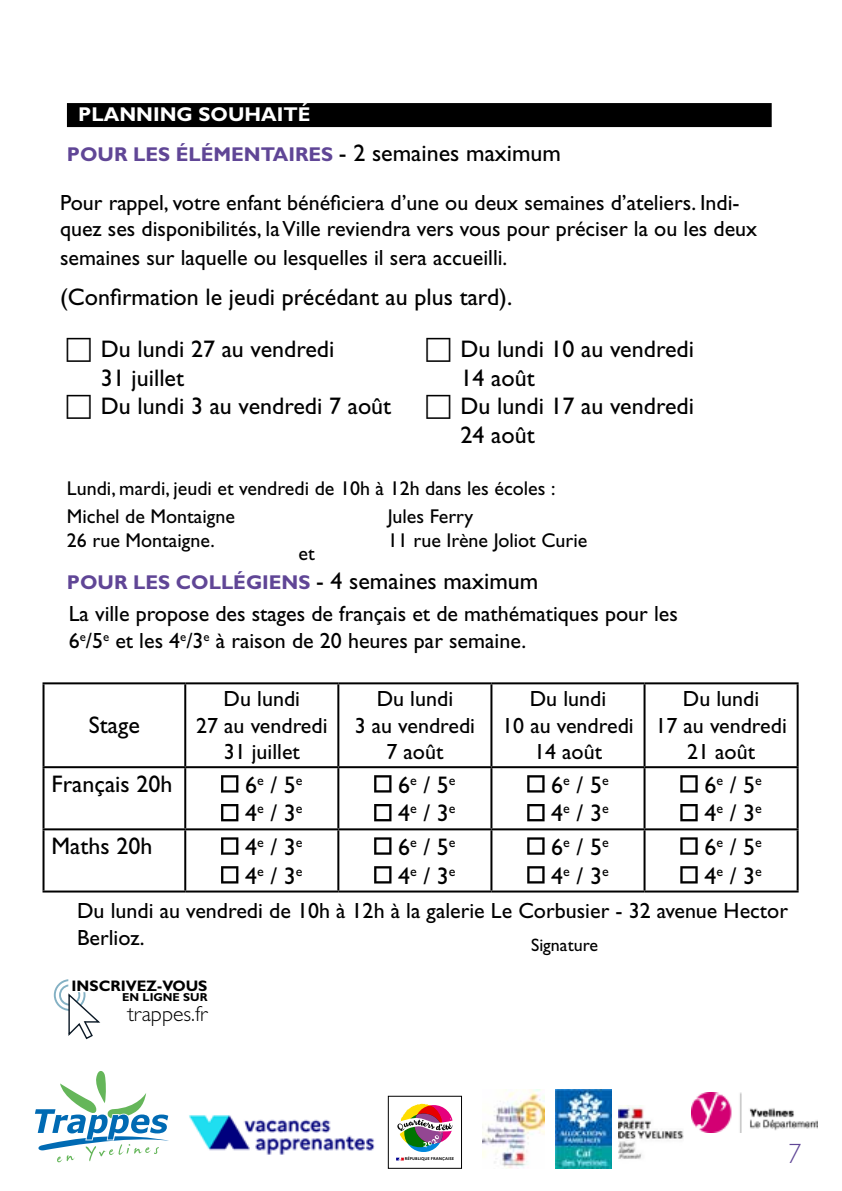
<style>
.page{position:relative;width:842px;height:1191px;background:#fff}
.page>*{position:absolute;margin:0;border:0;box-sizing:border-box;transform-origin:0 0}
.t1{font:italic 300 28px "Gill Sans Std";color:#604696}
.t2{font:24px/28.8px "Gill Sans Std";color:#000}
.t3{font:22px/26.4px "Gill Sans Std";color:#000;text-align:center}
.t4{font:300 21.8px "Gill Sans Std";color:#000}
.t5{font:20px/24px "Gill Sans Std";color:#000}
.t6{font:700 20px "Gill Sans Std";color:#604696}
.t7{font:700 20px "Gill Sans Std";color:#fff}
.t8{font:18px "Gill Sans Std";color:#000}
.t9{font:700 15.2px "Gill Sans Std";color:#000}
.t10{font:700 11.6px "Gill Sans Std";color:#000}
.t11{font:700 4px "Marianne";color:#000}
.s1{font-weight:400;font-size:24px;color:#000}
</style>
<div class="page">
<svg style="left:54px;top:979px;width:47px;height:61px"></svg>
<hr style="left:43px;top:682px;width:142px;height:2px;background:#000">
<hr style="left:43px;top:684px;width:2px;height:82px;background:#000">
<hr style="left:185px;top:682px;width:153px;height:2px;background:#000">
<hr style="left:184px;top:684px;width:2px;height:82px;background:#000">
<hr style="left:338px;top:682px;width:153px;height:2px;background:#000">
<hr style="left:337px;top:684px;width:2px;height:82px;background:#000">
<hr style="left:491px;top:682px;width:153px;height:2px;background:#000">
<hr style="left:490px;top:684px;width:2px;height:82px;background:#000">
<hr style="left:644px;top:682px;width:155px;height:2px;background:#000">
<hr style="left:643px;top:684px;width:2px;height:82px;background:#000">
<hr style="left:797px;top:684px;width:2px;height:82px;background:#000">
<hr style="left:43px;top:766px;width:142px;height:2px;background:#000">
<hr style="left:43px;top:768px;width:2px;height:60px;background:#000">
<hr style="left:185px;top:766px;width:153px;height:2px;background:#000">
<hr style="left:184px;top:768px;width:2px;height:60px;background:#000">
<hr style="left:338px;top:766px;width:153px;height:2px;background:#000">
<hr style="left:337px;top:768px;width:2px;height:60px;background:#000">
<hr style="left:491px;top:766px;width:153px;height:2px;background:#000">
<hr style="left:490px;top:768px;width:2px;height:60px;background:#000">
<hr style="left:644px;top:766px;width:155px;height:2px;background:#000">
<hr style="left:643px;top:768px;width:2px;height:60px;background:#000">
<hr style="left:797px;top:768px;width:2px;height:60px;background:#000">
<hr style="left:43px;top:828px;width:142px;height:2px;background:#000">
<hr style="left:43px;top:830px;width:2px;height:60px;background:#000">
<hr style="left:185px;top:828px;width:153px;height:2px;background:#000">
<hr style="left:184px;top:830px;width:2px;height:60px;background:#000">
<hr style="left:338px;top:828px;width:153px;height:2px;background:#000">
<hr style="left:337px;top:830px;width:2px;height:60px;background:#000">
<hr style="left:491px;top:828px;width:153px;height:2px;background:#000">
<hr style="left:490px;top:830px;width:2px;height:60px;background:#000">
<hr style="left:644px;top:828px;width:155px;height:2px;background:#000">
<hr style="left:643px;top:830px;width:2px;height:60px;background:#000">
<hr style="left:797px;top:830px;width:2px;height:60px;background:#000">
<hr style="left:43px;top:890px;width:142px;height:2px;background:#000">
<hr style="left:185px;top:890px;width:153px;height:2px;background:#000">
<hr style="left:338px;top:890px;width:153px;height:2px;background:#000">
<hr style="left:491px;top:890px;width:153px;height:2px;background:#000">
<hr style="left:644px;top:890px;width:155px;height:2px;background:#000">
<svg style="left:221px;top:775px;width:17px;height:17px"></svg>
<svg style="left:221px;top:804px;width:17px;height:17px"></svg>
<svg style="left:374px;top:775px;width:17px;height:17px"></svg>
<svg style="left:374px;top:804px;width:17px;height:17px"></svg>
<svg style="left:527px;top:775px;width:18px;height:17px"></svg>
<svg style="left:527px;top:804px;width:18px;height:17px"></svg>
<svg style="left:680px;top:775px;width:18px;height:17px"></svg>
<svg style="left:680px;top:804px;width:18px;height:17px"></svg>
<svg style="left:221px;top:837px;width:17px;height:17px"></svg>
<svg style="left:221px;top:866px;width:17px;height:17px"></svg>
<svg style="left:374px;top:837px;width:17px;height:17px"></svg>
<svg style="left:374px;top:866px;width:17px;height:17px"></svg>
<svg style="left:527px;top:837px;width:18px;height:17px"></svg>
<svg style="left:527px;top:866px;width:18px;height:17px"></svg>
<svg style="left:680px;top:837px;width:18px;height:17px"></svg>
<svg style="left:680px;top:866px;width:18px;height:17px"></svg>
<div style="left:67px;top:103px;width:705px;height:24px;background:#000"></div>
<img style="left:556px;top:1089px;width:56px;height:79px">
<img style="left:691px;top:1092px;width:126px;height:40px">
<svg style="left:482px;top:1096px;width:63px;height:62px"></svg>
<img style="left:483px;top:1089px;width:61px;height:79px">
<img style="left:189px;top:1115px;width:186px;height:40px">
<svg style="left:396px;top:1157px;width:8px;height:3px"></svg>
<div style="left:388px;top:1096px;width:74px;height:72px;border:1px solid #000"></div>
<img style="left:404px;top:1103px;width:24px;height:10px">
<img style="left:414px;top:1105px;width:35px;height:8px">
<img style="left:410px;top:1147px;width:27px;height:5px">
<svg style="left:397px;top:1113px;width:56px;height:34px"></svg>
<svg style="left:35px;top:1071px;width:134px;height:92px"></svg>
<img style="left:618px;top:1105px;width:66px;height:54px">
<p class="t7" style="left:78px;top:103px;width:234px">PLANNING SOUHAITÉ</p>
<p class="t6" style="left:67px;top:142px;width:495px">POUR LES ÉLÉMENTAIRES <span class="s1">- 2 semaines maximum</span></p>
<p class="t3" style="left:60px;top:189px;width:699px;text-align:left">Pour rappel, votre enfant bénéficiera d’une ou deux semaines d’ateliers. Indi&shy;quez ses disponibilités, la Ville reviendra vers vous pour préciser la ou les deux</p>
<p class="t3" style="left:60px;top:244px;width:449px">semaines sur laquelle ou lesquelles il sera accueilli.</p>
<p class="t2" style="left:60px;top:282px;width:454px">(Confirmation le jeudi précédant au plus tard).</p>
<p class="t2" style="left:101px;top:334px;width:292px">Du lundi 27 au vendredi<br>31 juillet<br>Du lundi 3 au vendredi 7 août</p>
<p class="t2" style="left:460px;top:334px;width:235px">Du lundi 10 au vendredi<br>14 août<br>Du lundi 17 au vendredi<br>24 août</p>
<p class="t5" style="left:67px;top:477px;width:490px">Lundi, mardi, jeudi et vendredi de 10h à 12h dans les écoles :</p>
<p class="t5" style="left:67px;top:504px;width:169px">Michel de Montaigne<br>26 rue Montaigne.</p>
<p class="t5" style="left:388px;top:504px;width:201px">Jules Ferry<br>11 rue Irène Joliot Curie</p>
<p class="t5" style="left:299px;top:542px;width:18px">et</p>
<p class="t6" style="left:67px;top:570px;width:473px">POUR LES COLLÉGIENS <span class="s1">- 4 semaines maximum</span></p>
<p class="t3" style="left:69px;top:601px;width:611px;text-align:left">La ville propose des stages de français et de mathématiques pour les<br>6<sup>e</sup>/5<sup>e</sup> et les 4<sup>e</sup>/3<sup>e</sup> à raison de 20 heures par semaine.</p>
<p class="t2" style="left:89px;top:711px;width:52px">Stage</p>
<p class="t3" style="left:196px;top:686px;width:133px">Du lundi<br>27 au vendredi<br>31 juillet</p>
<p class="t3" style="left:355px;top:686px;width:122px">Du lundi<br>3 au vendredi<br>7 août</p>
<p class="t3" style="left:502px;top:686px;width:133px">Du lundi<br>10 au vendredi<br>14 août</p>
<p class="t3" style="left:655px;top:686px;width:133px">Du lundi<br>17 au vendredi<br>21 août</p>
<p class="t2" style="left:52px;top:769px;width:122px">Français 20h</p>
<p class="t2" style="left:245px;top:770px;width:59px">6<sup>e</sup> / 5<sup>e<br></sup>4<sup>e</sup> / 3<sup>e</sup></p>
<p class="t2" style="left:398px;top:770px;width:59px">6<sup>e</sup> / 5<sup>e<br></sup>4<sup>e</sup> / 3<sup>e</sup></p>
<p class="t2" style="left:551px;top:770px;width:59px">6<sup>e</sup> / 5<sup>e<br></sup>4<sup>e</sup> / 3<sup>e</sup></p>
<p class="t2" style="left:704px;top:770px;width:59px">6<sup>e</sup> / 5<sup>e<br></sup>4<sup>e</sup> / 3<sup>e</sup></p>
<p class="t2" style="left:52px;top:831px;width:102px">Maths 20h</p>
<p class="t2" style="left:245px;top:832px;width:59px">4<sup>e</sup> / 3<sup>e<br></sup>4<sup>e</sup> / 3<sup>e</sup></p>
<p class="t2" style="left:398px;top:832px;width:59px">6<sup>e</sup> / 5<sup>e<br></sup>4<sup>e</sup> / 3<sup>e</sup></p>
<p class="t2" style="left:551px;top:832px;width:59px">6<sup>e</sup> / 5<sup>e<br></sup>4<sup>e</sup> / 3<sup>e</sup></p>
<p class="t2" style="left:704px;top:832px;width:59px">6<sup>e</sup> / 5<sup>e<br></sup>4<sup>e</sup> / 3<sup>e</sup></p>
<p class="t3" style="left:77px;top:898px;width:712px;text-align:left">Du lundi au vendredi de 10h à 12h à la galerie Le Corbusier - 32 avenue Hector<br>Berlioz.</p>
<p class="t8" style="left:531px;top:934px;width:68px">Signature</p>
<p class="t9" style="left:71px;top:976px;width:138px">INSCRIVEZ-VOUS</p>
<p class="t10" style="left:122px;top:990px;width:87px">EN LIGNE SUR</p>
<p class="t4" style="left:127px;top:1001px;width:82px">trappes.fr</p>
<p class="t11" style="left:405px;top:1156px;width:51px">RÉPUBLIQUE FRANÇAISE</p>
<p class="t1" style="left:787px;top:1137px;width:16px">7</p>
</div>
